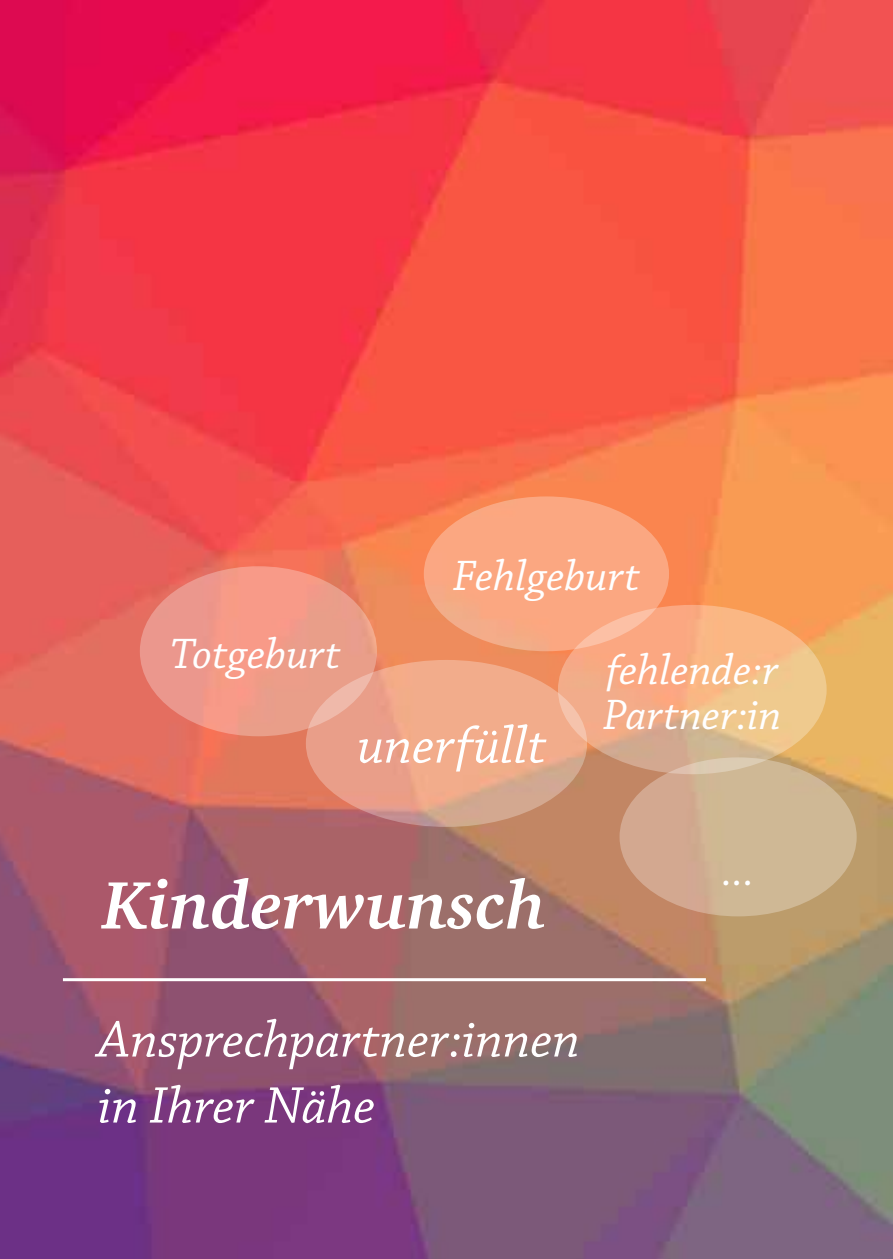
<style>
.page{position:relative;width:893px;height:1259px;background:#fff}
.page>*{position:absolute;margin:0;border:0;box-sizing:border-box;transform-origin:0 0}
.t1{font:italic 700 68.7px "Charter";color:#fff}
.t2{font:italic 54.9px "Chaparral Pro";color:#fff}
.t3{font:italic 54px/66px "Chaparral Pro";color:#fff}
.t4{font:italic 44.7px/93.9px "Chaparral Pro";color:#fff}
</style>
<div class="page">
<img style="left:0;top:0;width:893px;height:1259px">
<hr style="left:63px;top:978px;width:643px;height:3px;background:#fff">
<svg style="left:558px;top:605px;width:269px;height:169px;background:#efb488"></svg>
<svg style="left:306px;top:660px;width:281px;height:167px;background:#eaa78b"></svg>
<svg style="left:619px;top:757px;width:238px;height:159px;background:#d0b393"></svg>
<div style="left:424px;top:496px;width:245px;height:155px;background:#fba781;border-radius:50%"></div>
<svg style="left:140px;top:566px;width:237px;height:170px;background:#ef9b8a"></svg>
<p class="t4" style="left:170px;top:608px;width:172px">Totgeburt</p>
<p class="t4" style="left:606px;top:531px;width:174px;text-indent:-153px">Fehlgeburt fehlende:r</p>
<p class="t4" style="left:603px;top:670px;width:180px">Partner:in</p>
<p class="t2" style="left:357px;top:715px;width:191px">unerfüllt</p>
<h1 class="t1" style="left:103px;top:846px;width:445px">Kinderwunsch</h1>
<p class="t3" style="left:98px;top:1008px;width:484px">Ansprechpartner:innen in Ihrer Nähe</p>
<p class="t4" style="left:722px;top:826px;width:34px">...</p>
</div>
